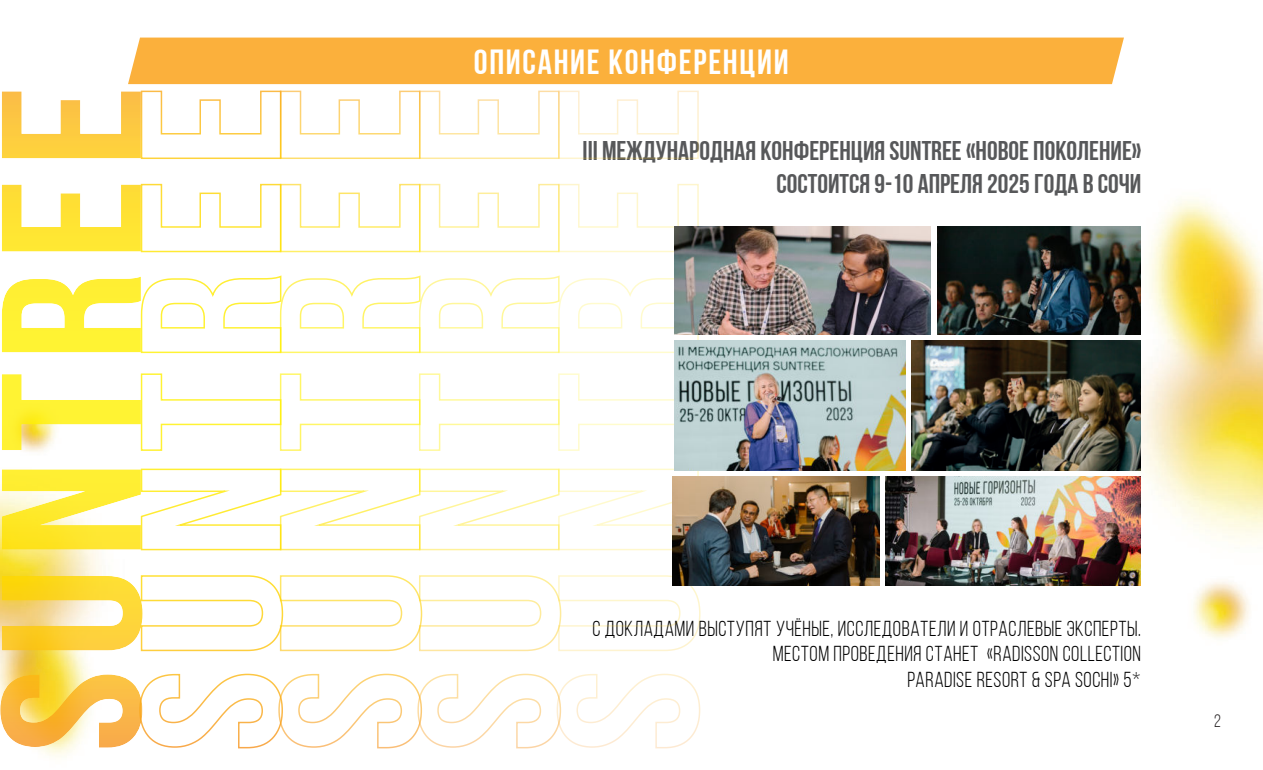
<style>
.page{position:relative;width:1263px;height:770px;background:#fff}
.page>*{position:absolute;margin:0;border:0;box-sizing:border-box;transform-origin:0 0}
.t1{font:700 34.8px "Bebas Neue";letter-spacing:.05em;color:#fff}
.t2{font:700 27px/32.4px "Bebas Neue";color:#57585a;text-align:right}
.t3{font:21.6px/26px "Bebas Neue";letter-spacing:.025em;color:#000001;text-align:right}
.t4{font:18px "Bebas Neue";color:#231f20}
</style>
<div class="page">
<img style="left:0;top:451px;width:102px;height:306px">
<img style="left:1106px;top:198px;width:157px;height:441px">
<div style="left:128px;top:38px;width:996px;height:46px;background:#fbb03c"></div>
<svg style="left:0;top:672px;width:700px;height:76px"></svg>
<svg style="left:2px;top:574px;width:698px;height:77px"></svg>
<svg style="left:2px;top:467px;width:697px;height:83px"></svg>
<svg style="left:2px;top:373px;width:672px;height:78px"></svg>
<svg style="left:2px;top:275px;width:697px;height:78px"></svg>
<svg style="left:2px;top:183px;width:697px;height:70px"></svg>
<svg style="left:2px;top:91px;width:697px;height:68px"></svg>
<img style="left:674px;top:341px;width:231px;height:129px">
<img style="left:912px;top:341px;width:228px;height:129px">
<img style="left:674px;top:226px;width:257px;height:108px">
<img style="left:937px;top:226px;width:203px;height:108px">
<img style="left:673px;top:476px;width:207px;height:108px">
<img style="left:886px;top:476px;width:254px;height:108px">
<h1 class="t1" style="left:474px;top:43px;width:316px">описание конференции</h1>
<p class="t2" style="left:583px;top:134px;width:560px">III Международная конференция SUNTREE «Новое поколение» состоится 9-10 апреля 2025 года В СОЧИ</p>
<p class="t3" style="left:592px;top:614px;width:550px">С ДОКЛАДАМИ ВЫСТУПЯТ УЧЁНЫЕ, ИССЛЕДОВАТЕЛИ И ОТРАСЛЕВЫЕ ЭКСПЕРТЫ.<br>МЕСТОМ ПРОВЕДЕНИЯ СТАНЕТ «RADISSON COLLECTION<br>PARADISE RESORT &amp; SPA SOCHI» 5*</p>
<p class="t4" style="left:1214px;top:710px;width:8px">2</p>
</div>
